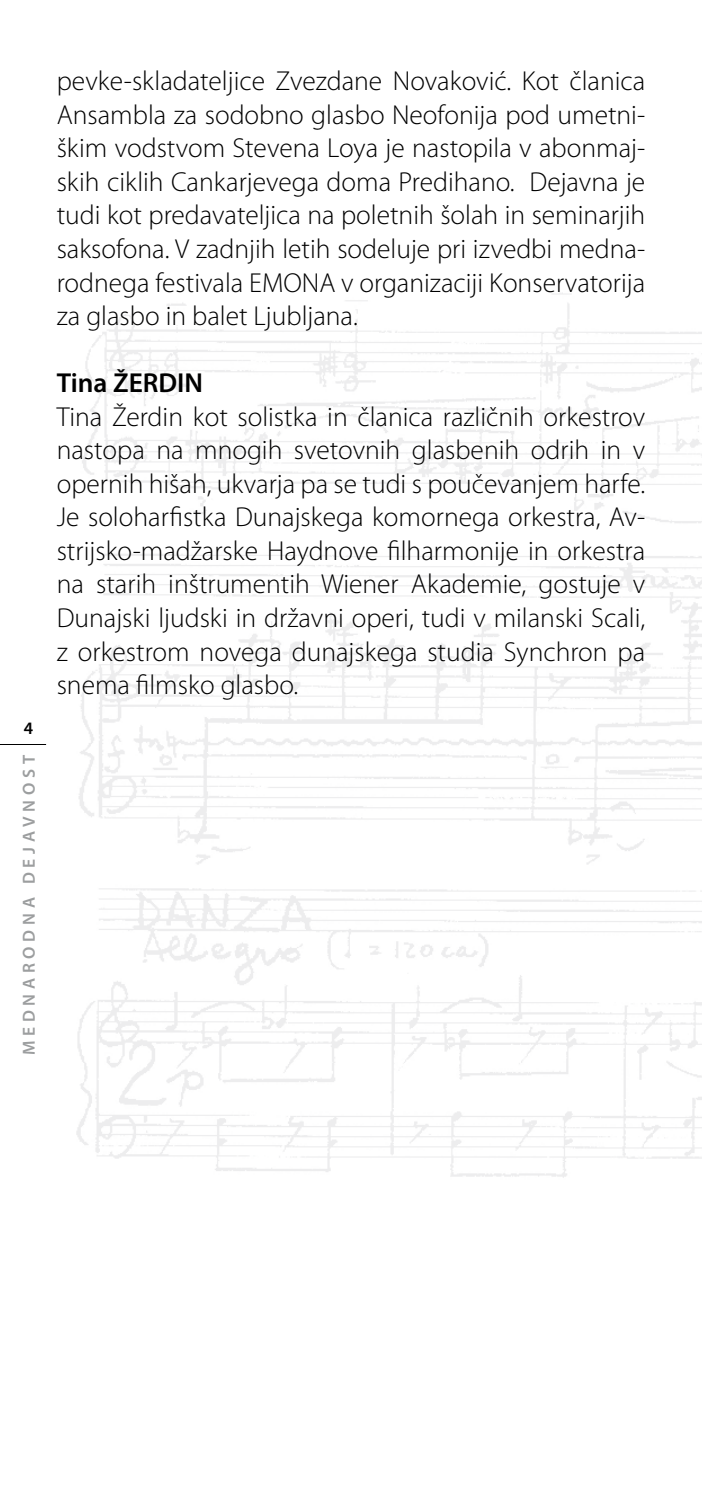
<style>
.page{position:relative;width:702px;height:1489px;background:#fff}
.page>*{position:absolute;margin:0;border:0;box-sizing:border-box;transform-origin:0 0}
.body-prvi{font:300 27.5px/33.5px "Myriad Pro";color:#000;text-align:justify}
.body-prvi-2{font:600 27.5px "Myriad Pro";color:#000}
.t1{font:600 17.5px "Myriad Pro";letter-spacing:.27em;color:#9c9e9f}
.t2{font:600 17.5px "Myriad Pro";color:#000}
</style>
<div class="page">
<hr style="left:0;top:744px;width:46px;height:1px;background:#000">
<p class="t2" style="left:24px;top:718px;width:11px">4</p>
<p class="t1" style="left:19px;top:1055px;width:301px;rotate:-90deg">MEDNARODNA DEJAVNOST</p>
<p class="body-prvi" style="left:57px;top:65px;width:590px">pevke-skladateljice Zvezdane Novaković. Kot članica Ansambla za sodobno glasbo Neofonija pod umetni&shy;škim vodstvom Stevena Loya je nastopila v abonmaj&shy;skih ciklih Cankarjevega doma Predihano. Dejavna je tudi kot predavateljica na poletnih šolah in seminarjih saksofona. V zadnjih letih sodeluje pri izvedbi medna&shy;rodnega festivala EMONA v organizaciji Konservatorija za glasbo in balet Ljubljana.</p>
<p class="body-prvi-2" style="left:57px;top:368px;width:148px">Tina ŽERDIN</p>
<p class="body-prvi" style="left:57px;top:400px;width:590px">Tina Žerdin kot solistka in članica različnih orkestrov nastopa na mnogih svetovnih glasbenih odrih in v opernih hišah, ukvarja pa se tudi s poučevanjem harfe.<br>Je soloharfistka Dunajskega komornega orkestra, Av&shy;strijsko-madžarske Haydnove filharmonije in orkestra na starih inštrumentih Wiener Akademie, gostuje v Dunajski ljudski in državni operi, tudi v milanski Scali, z orkestrom novega dunajskega studia Synchron pa snema filmsko glasbo.</p>
</div>
